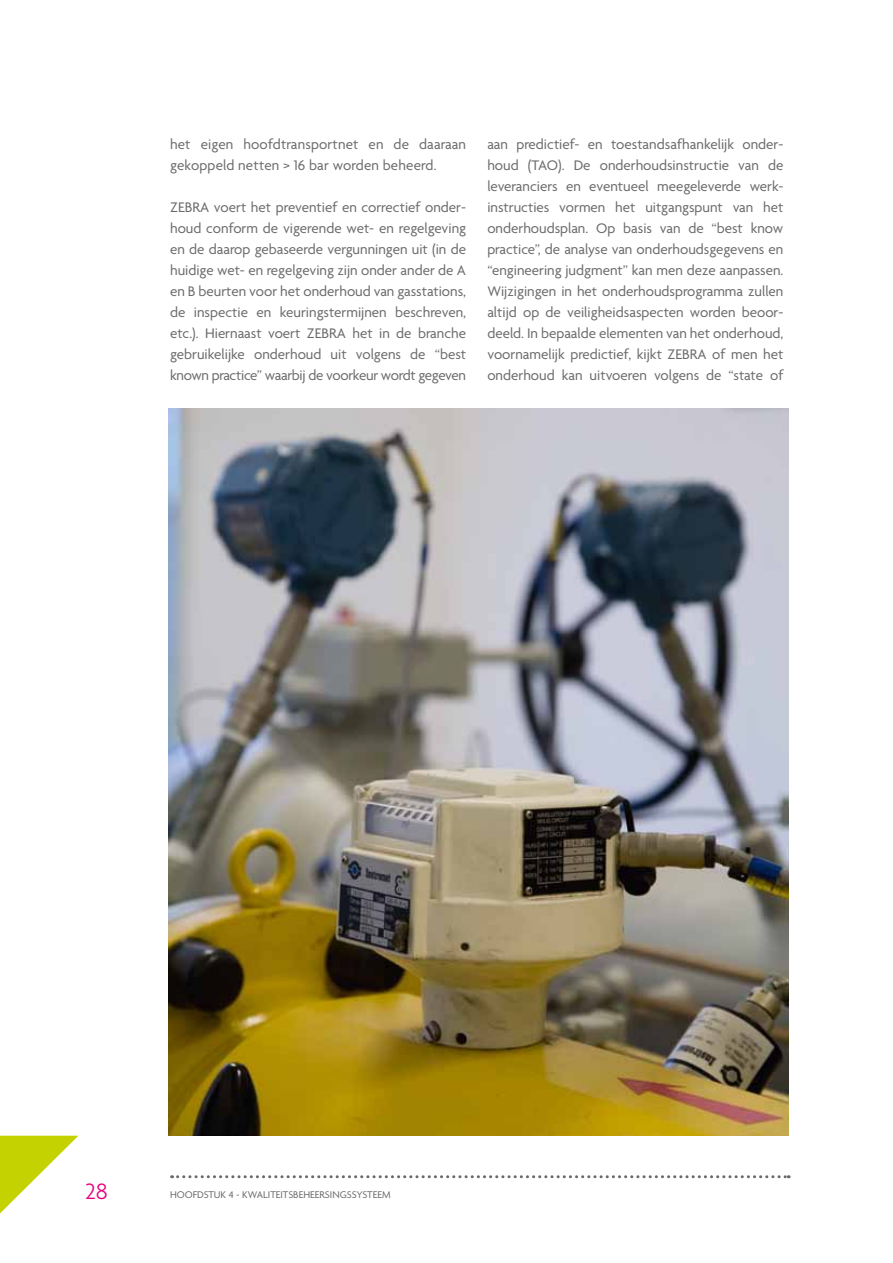
<style>
.page{position:relative;width:893px;height:1263px;background:#fff}
.page>*{position:absolute;margin:0;border:0;box-sizing:border-box;transform-origin:0 0}
.t1{font:300 24px "Agenda";color:#e5007d}
.t2{font:15px/21px "Agenda";color:#6a6a69;text-align:justify}
.t3{font:10.5px "Agenda";color:#6a6a69}
</style>
<div class="page">
<svg style="left:172px;top:1175px;width:617px;height:3px"></svg>
<svg style="left:0;top:1136px;width:78px;height:78px"></svg>
<img style="left:168px;top:408px;width:620px;height:728px">
<p class="t2" style="left:170px;top:133px;width:298px">het eigen hoofdtransportnet en de daaraan gekoppeld netten &gt; 16 bar worden beheerd.</p>
<p class="t2" style="left:170px;top:196px;width:298px">ZEBRA voert het preventief en correctief onder&shy;houd conform de vigerende wet- en regelgeving en de daarop gebaseerde vergunningen uit (in de huidige wet- en regelgeving zijn onder ander de A en B beurten voor het onderhoud van gasstations, de inspectie en keuringstermijnen beschreven, etc.). Hiernaast voert ZEBRA het in de branche gebruikelijke onderhoud uit volgens de “best known practice” waarbij de voorkeur wordt gegeven</p>
<p class="t2" style="left:487px;top:133px;width:298px">aan predictief- en toestandsafhankelijk onder&shy;houd (TAO). De onderhoudsinstructie van de leveranciers en eventueel meegeleverde werk&shy;instructies vormen het uitgangspunt van het onderhoudsplan. Op basis van de “best know practice”, de analyse van onderhoudsgegevens en “engineering judgment” kan men deze aanpassen.<br>Wijzigingen in het onderhoudsprogramma zullen altijd op de veiligheidsaspecten worden beoor&shy;deeld. In bepaalde elementen van het onderhoud, voornamelijk predictief, kijkt ZEBRA of men het onderhoud kan uitvoeren volgens de “state of</p>
<h1 class="t1" style="left:85px;top:1177px;width:24px">28</h1>
<p class="t3" style="left:170px;top:1189px;width:222px">hoofdstuk 4 - kwaliteitsbeheersingssysteem</p>
</div>
